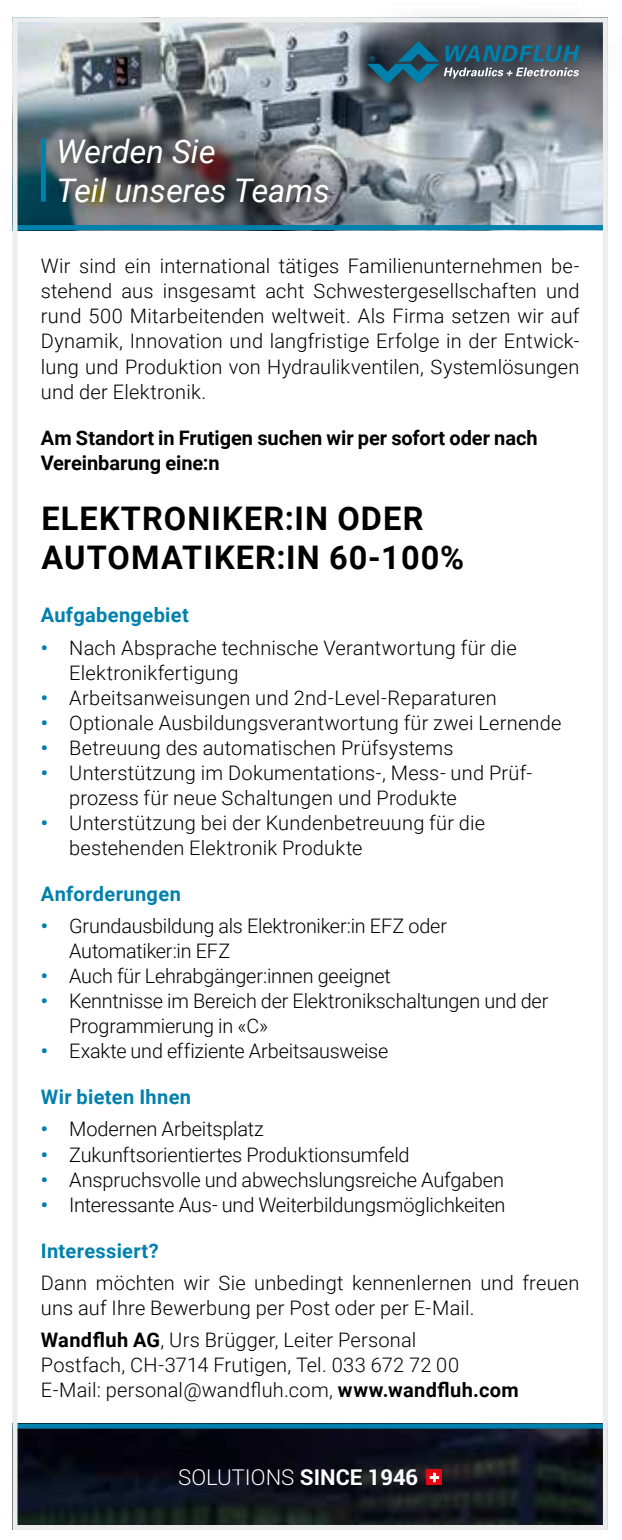
<style>
.page{position:relative;width:622px;height:1540px;background:#fff}
.page>*{position:absolute;margin:0;border:0;box-sizing:border-box;transform-origin:0 0}
.t1{font:700 32.5px/39px "Roboto";letter-spacing:.035em;color:#000}
.t2{font:italic 32.5px/39px "Roboto";color:#fff}
.t3{font:300 22px "Roboto";color:#fff}
.t4{font:300 20px/25px "Roboto";letter-spacing:.005em;color:#000}
.t5{font:700 20px/25px "Roboto";color:#000}
.t6{font:700 20px "Roboto";letter-spacing:.015em;color:#0081ad}
.s1{font-weight:700;color:#0081ad}
.s2{font-weight:700}
</style>
<div class="page">
<img style="left:18px;top:23px;width:584px;height:202px">
<img style="left:18px;top:1428px;width:584px;height:95px">
<div style="left:12px;top:1423px;width:596px;height:5px;background:#0081ad"></div>
<div style="left:427px;top:1469px;width:15px;height:15px;background:#e30613"></div>
<svg style="left:430px;top:1472px;width:9px;height:10px"></svg>
<div style="left:42px;top:121px;width:304px;height:99px;background:#000;opacity:.75"></div>
<div style="left:41px;top:138px;width:5px;height:64px;background:#0081ad"></div>
<div style="left:12px;top:225px;width:596px;height:5px;background:#0081ad"></div>
<svg style="left:327px;top:16px;width:275px;height:110px;background:#6c737d"></svg>
<svg style="left:367px;top:41px;width:212px;height:43px;background:#3d5f6f"></svg>
<div style="left:12px;top:17px;width:596px;height:1512px;border:5px solid #ededed"></div>
<h1 class="t2" style="left:57px;top:130px;width:275px">Werden Sie<br>Teil unseres Teams</h1>
<p class="t4" style="left:41px;top:253px;width:540px;text-align:justify">Wir sind ein international tätiges Familienunternehmen be&shy;stehend aus insgesamt acht Schwestergesellschaften und rund 500 Mitarbeitenden weltweit. Als Firma setzen wir auf Dynamik, Innovation und langfristige Erfolge in der Entwick&shy;lung und Produktion von Hydraulikventilen, Systemlösungen und der Elektronik.</p>
<p class="t5" style="left:41px;top:424px;width:498px">Am Standort in Frutigen suchen wir per sofort oder nach<br>Vereinbarung eine:n</p>
<h1 class="t1" style="left:41px;top:498px;width:424px">ELEKTRONIKER:IN ODER<br>AUTOMATIKER:IN 60-100%</h1>
<p class="t6" style="left:41px;top:601px;width:149px">Aufgabengebiet</p>
<p class="t4" style="left:69px;top:634px;width:449px;text-indent:-28px"><span class="s1">•</span> Nach Absprache technische Verantwortung für die<br>Elektronikfertigung</p>
<p class="t4" style="left:41px;top:684px;width:457px"><span class="s1">•</span> Arbeitsanweisungen und 2nd-Level-Reparaturen</p>
<p class="t4" style="left:41px;top:709px;width:522px"><span class="s1">•</span> Optionale Ausbildungsverantwortung für zwei Lernende</p>
<p class="t4" style="left:41px;top:734px;width:414px"><span class="s1">•</span> Betreuung des automatischen Prüfsystems</p>
<p class="t4" style="left:69px;top:759px;width:463px;text-indent:-28px"><span class="s1">•</span> Unterstützung im Dokumentations-, Mess- und Prüf&shy;prozess für neue Schaltungen und Produkte</p>
<p class="t4" style="left:69px;top:809px;width:417px;text-indent:-28px"><span class="s1">•</span> Unterstützung bei der Kundenbetreuung für die bestehenden Elektronik Produkte</p>
<p class="t6" style="left:41px;top:879px;width:142px">Anforderungen</p>
<p class="t4" style="left:69px;top:912px;width:379px;text-indent:-28px"><span class="s1">•</span> Grundausbildung als Elektroniker:in EFZ oder<br>Automatiker:in EFZ</p>
<p class="t4" style="left:41px;top:962px;width:352px"><span class="s1">•</span> Auch für Lehrabgänger:innen geeignet</p>
<p class="t4" style="left:69px;top:987px;width:481px;text-indent:-28px"><span class="s1">•</span> Kenntnisse im Bereich der Elektronikschaltungen und der<br>Programmierung in «C»</p>
<p class="t4" style="left:41px;top:1037px;width:349px"><span class="s1">•</span> Exakte und effiziente Arbeitsausweise</p>
<p class="t6" style="left:41px;top:1083px;width:152px">Wir bieten Ihnen</p>
<p class="t4" style="left:41px;top:1116px;width:225px"><span class="s1">•</span> Modernen Arbeitsplatz</p>
<p class="t4" style="left:41px;top:1141px;width:370px"><span class="s1">•</span> Zukunftsorientiertes Produktionsumfeld</p>
<p class="t4" style="left:41px;top:1166px;width:465px"><span class="s1">•</span> Anspruchsvolle und abwechslungsreiche Aufgaben</p>
<p class="t4" style="left:41px;top:1191px;width:466px"><span class="s1">•</span> Interessante Aus- und Weiterbildungsmöglichkeiten</p>
<p class="t6" style="left:41px;top:1236px;width:120px">Interessiert?</p>
<p class="t4" style="left:41px;top:1269px;width:540px">Dann möchten wir Sie unbedingt kennenlernen und freuen uns auf Ihre Bewerbung per Post oder per E-Mail.</p>
<p class="t4" style="left:41px;top:1326px;width:479px"><span class="s2">Wandfluh AG</span>, Urs Brügger, Leiter Personal<br>Postfach, CH-3714 Frutigen, Tel. 033 672 72 00<br>E-Mail: personal@wandfluh.com, <span class="s2">www.wandfluh.com</span></p>
<p class="t3" style="left:178px;top:1461px;width:241px">SOLUTIONS <span class="s2">SINCE 1946</span></p>
</div>
